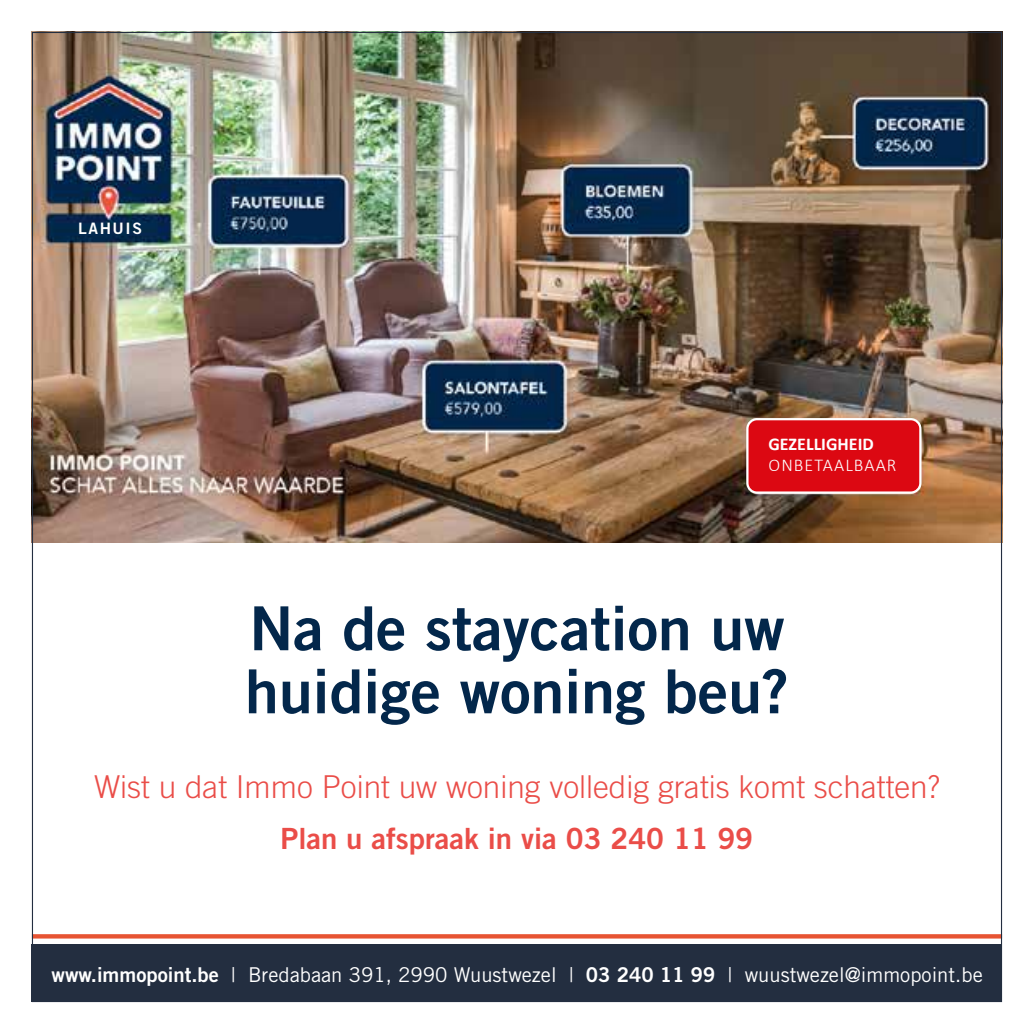
<style>
.page{position:relative;width:1034px;height:1034px;background:#fff}
.page>*{position:absolute;margin:0;border:0;box-sizing:border-box;transform-origin:0 0}
.t1{font:60.75px/63px "Trade Gothic LT Std Bd 2";color:#03274b}
.t2{font:300 31.5px "Trade Gothic LT Std";color:#ea4d48}
.t3{font:29.25px "Trade Gothic LT Std Bd 2";color:#ea4d48}
.t4{font:20.47px "Trade Gothic LT Std";color:#fff}
.t5{font:700 18px "Calibri";color:#fff}
.t6{font:300 18px "Calibri";letter-spacing:.06em;color:#fff}
.t7{font:15.75px "Trade Gothic LT Std Bd 2";letter-spacing:.1em;color:#fff}
.s1{font-family:"Trade Gothic LT Std Bd 2"}
</style>
<div class="page">
<div style="left:32px;top:943px;width:969px;height:58px;background:#232e40"></div>
<svg style="left:34px;top:934px;width:965px;height:4px;background:#e85b3c"></svg>
<img style="left:32px;top:31px;width:969px;height:511px">
<div style="left:747px;top:419px;width:173px;height:73px;background:#dc0812;border-radius:10px"></div>
<div style="left:746px;top:418px;width:175px;height:75px;border:2px solid #fff;border-radius:10px"></div>
<p class="t7" style="left:78px;top:219px;width:65px">LAHUIS</p>
<p class="t5" style="left:768px;top:433px;width:107px">GEZELLIGHEID</p>
<p class="t6" style="left:768px;top:453px;width:129px">ONBETAALBAAR</p>
<h1 class="t1" style="left:245px;top:596px;width:545px">Na de staycation uw huidige woning beu?</h1>
<h2 class="t2" style="left:94px;top:767px;width:847px">Wist u dat Immo Point uw woning volledig gratis komt schatten?</h2>
<h3 class="t3" style="left:280px;top:819px;width:474px">Plan u afspraak in via 03 240 11 99</h3>
<p class="t4" style="left:51px;top:962px;width:932px"><span class="s1">www.immopoint.be</span> | Bredabaan 391, 2990 Wuustwezel | <span class="s1">03 240 11 99</span> | wuustwezel@immopoint.be</p>
</div>
